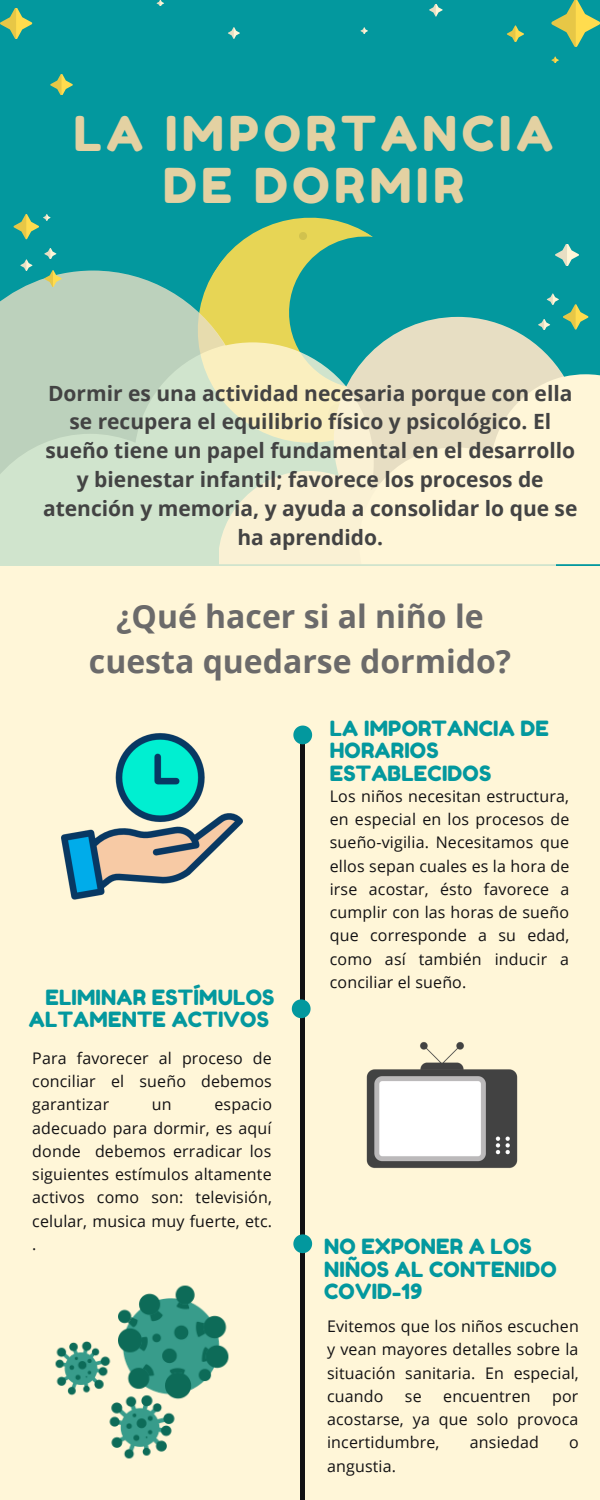
<style>
.page{position:relative;width:600px;height:1500px;background:#fff6d8}
.page>*{position:absolute;margin:0;border:0;box-sizing:border-box;transform-origin:0 0}
.t1{font:48px/51.8px "Fredoka One";letter-spacing:.1em;color:#e3d1a2;text-align:center}
.t2{font:700 32px/44.2px "Open Sans";color:#6b6a6a;text-align:center}
.t3{font:700 21px/28.8px "Open Sans";color:#434343;text-align:center}
.t4{font:21px/22.5px "Fredoka One";letter-spacing:.01em;color:#03989e}
.t5{font:16px/23.2px "Open Sans";letter-spacing:.01em;color:#121113;text-align:justify}
</style>
<div class="page">
<div style="left:0;top:0;width:600px;height:565px;background:#03989e"></div>
<hr style="left:300px;top:745px;width:4px;height:755px;background:#121113">
<svg style="left:293px;top:726px;width:19px;height:18px"></svg>
<svg style="left:292px;top:999px;width:19px;height:19px"></svg>
<svg style="left:293px;top:1234px;width:19px;height:19px"></svg>
<svg style="left:50px;top:75px;width:23px;height:20px"></svg>
<svg style="left:429px;top:4px;width:14px;height:12px"></svg>
<svg style="left:0;top:8px;width:32px;height:30px"></svg>
<svg style="left:551px;top:0;width:49px;height:46px"></svg>
<svg style="left:215px;top:217px;width:158px;height:54px;fill:#e7d555"></svg>
<svg style="left:297px;top:230px;width:12px;height:12px"></svg>
<svg style="left:564px;top:317px;width:36px;height:247px;fill:#fff6d8"></svg>
<div style="left:555px;top:364px;width:9px;height:200px;background:#fff6d8"></div>
<svg style="left:225px;top:271px;width:330px;height:295px"></svg>
<svg style="left:0;top:271px;width:225px;height:295px;background:#c1d8c1"></svg>
<svg style="left:44px;top:271px;width:18px;height:15px"></svg>
<svg style="left:507px;top:26px;width:17px;height:16px"></svg>
<svg style="left:44px;top:248px;width:12px;height:11px"></svg>
<svg style="left:228px;top:28px;width:12px;height:10px"></svg>
<svg style="left:360px;top:28px;width:8px;height:6px"></svg>
<svg style="left:551px;top:57px;width:8px;height:6px"></svg>
<svg style="left:14px;top:214px;width:37px;height:25px"></svg>
<svg style="left:157px;top:0;width:7px;height:6px"></svg>
<svg style="left:555px;top:245px;width:24px;height:21px"></svg>
<svg style="left:20px;top:260px;width:12px;height:10px"></svg>
<svg style="left:538px;top:294px;width:50px;height:36px"></svg>
<img style="left:62px;top:733px;width:180px;height:167px">
<img style="left:366px;top:1042px;width:152px;height:126px">
<img style="left:55px;top:1285px;width:174px;height:174px">
<h1 class="t1" style="left:74px;top:108px;width:481px">LA IMPORTANCIA<br>DE DORMIR</h1>
<p class="t3" style="left:43px;top:378px;width:536px">Dormir es una actividad necesaria porque con ella se recupera el equilibrio físico y psicológico. El sueño tiene un papel fundamental en el desarrollo y bienestar infantil; favorece los procesos de atención y memoria, y ayuda a consolidar lo que se ha aprendido.</p>
<h2 class="t2" style="left:89px;top:594px;width:424px">¿Qué hacer si al niño le cuesta quedarse dormido?</h2>
<h3 class="t4" style="left:29px;top:986px;width:247px;text-align:right">ELIMINAR ESTÍMULOS<br>ALTAMENTE ACTIVOS</h3>
<p class="t5" style="left:32px;top:1046px;width:241px">Para favorecer al proceso de conciliar el sueño debemos garantizar</p>
<p class="t5" style="left:32px;top:1093px;width:241px;text-indent:182px">espacio adecuado para dormir, es aquí donde debemos erradicar los siguientes estímulos altamente activos como son: televisión, celular, musica muy fuerte, etc. .</p>
<p class="t5" style="left:152px;top:1093px;width:21px">un</p>
<h3 class="t4" style="left:330px;top:717px;width:221px">LA IMPORTANCIA DE<br>HORARIOS<br>ESTABLECIDOS</h3>
<p class="t5" style="left:330px;top:784px;width:241px">Los niños necesitan estructura, en especial en los procesos de sueño-vigilia. Necesitamos que ellos sepan cuales es la hora de irse acostar, ésto favorece a cumplir con las horas de sueño que corresponde a su edad, como así también inducir a conciliar el sueño.</p>
<h3 class="t4" style="left:324px;top:1235px;width:234px">NO EXPONER A LOS<br>NIÑOS AL CONTENIDO<br>COVID-19</h3>
<p class="t5" style="left:327px;top:1314px;width:253px">Evitemos que los niños escuchen y vean mayores detalles sobre la situación sanitaria. En especial, cuando</p>
<p class="t5" style="left:405px;top:1384px;width:18px">se</p>
<p class="t5" style="left:443px;top:1384px;width:89px">encuentren</p>
<p class="t5" style="left:327px;top:1384px;width:253px;text-indent:225px">por acostarse, ya que solo provoca incertidumbre,</p>
<p class="t5" style="left:470px;top:1431px;width:70px">ansiedad</p>
<p class="t5" style="left:569px;top:1431px;width:11px">o</p>
<p class="t5" style="left:327px;top:1454px;width:71px">angustia.</p>
</div>
